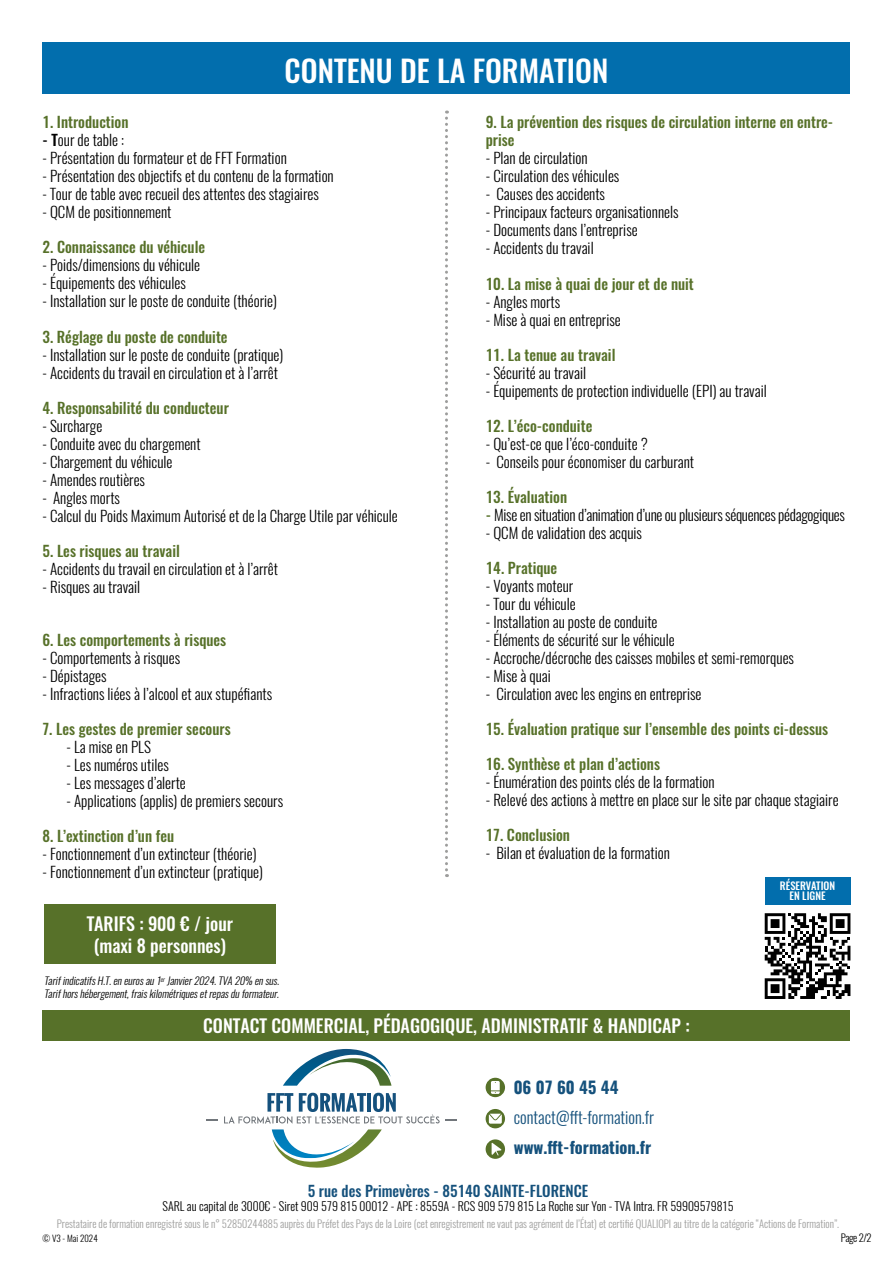
<style>
.page{position:relative;width:893px;height:1263px;background:#fff}
.page>*{position:absolute;margin:0;border:0;box-sizing:border-box;transform-origin:0 0}
.t1{font:500 30px "Oswald";color:#fff}
.t2{font:500 18px/21.6px "Oswald";color:#fff;text-align:center}
.t3{font:700 16.5px "Oswald";color:#15517c}
.t4{font:300 16.5px "Oswald";color:#15517c}
.t5{font:300 15px "Oswald";color:#000}
.t6{font:500 15px/18px "Oswald";color:#577129}
.t7{font:300 15px "Oswald";letter-spacing:-.02em;color:#000}
.t8{font:500 15px "Oswald";color:#15517c}
.t9{font:300 12px "Oswald";color:#000}
.t10{font:300 10.5px "Oswald";color:#9d9d9c}
.t11{font:italic 300 10.5px/12.6px "Oswald";color:#000}
.t12{font:500 10.5px/10.5px "Oswald";color:#fff;text-align:center}
.t13{font:300 10.5px "Oswald";color:#000}
.t14{font:300 9px "Oswald";color:#000}
.s1{font-weight:500}
.s2{font-weight:500;color:#577129}
</style>
<div class="page">
<div style="left:43px;top:43px;width:807px;height:51px;background:#026ead"></div>
<svg style="left:445px;top:111px;width:3px;height:766px"></svg>
<div style="left:43px;top:1010px;width:807px;height:31px;background:#577129"></div>
<img style="left:287px;top:1084px;width:105px;height:84px">
<img style="left:272px;top:1049px;width:119px;height:110px">
<svg style="left:206px;top:1119px;width:12px;height:1px"></svg>
<svg style="left:224px;top:1093px;width:233px;height:31px"></svg>
<svg style="left:486px;top:1078px;width:19px;height:19px"></svg>
<svg style="left:486px;top:1109px;width:19px;height:19px"></svg>
<svg style="left:486px;top:1139px;width:19px;height:20px"></svg>
<div style="left:765px;top:877px;width:85px;height:28px;background:#026ead"></div>
<svg style="left:765px;top:913px;width:85px;height:86px"></svg>
<div style="left:44px;top:905px;width:232px;height:59px;background:#577129"></div>
<h1 class="t1" style="left:285px;top:55px;width:325px">CONTENU DE LA FORMATION</h1>
<p class="t6" style="left:43px;top:114px;width:88px">1. Introduction</p>
<p class="t5" style="left:43px;top:127px;width:83px"><span class="s1">- T</span>our de table :</p>
<p class="t5" style="left:43px;top:145px;width:246px">- Présentation du formateur et de FFT Formation</p>
<p class="t5" style="left:43px;top:163px;width:293px">- Présentation des objectifs et du contenu de la formation</p>
<p class="t5" style="left:43px;top:181px;width:278px">- Tour de table avec recueil des attentes des stagiaires</p>
<p class="t5" style="left:43px;top:199px;width:130px">- QCM de positionnement</p>
<p class="t6" style="left:43px;top:239px;width:164px">2. Connaissance du véhicule</p>
<p class="t5" style="left:43px;top:252px;width:159px">- Poids/dimensions du véhicule</p>
<p class="t5" style="left:43px;top:270px;width:145px">- Équipements des véhicules</p>
<p class="t5" style="left:43px;top:288px;width:236px">- Installation sur le poste de conduite (théorie)</p>
<p class="t6" style="left:43px;top:328px;width:187px">3. Réglage du poste de conduite</p>
<p class="t5" style="left:43px;top:341px;width:242px">- Installation sur le poste de conduite (pratique)</p>
<p class="t5" style="left:43px;top:359px;width:237px">- Accidents du travail en circulation et à l’arrêt</p>
<p class="t6" style="left:43px;top:399px;width:188px">4. Responsabilité du conducteur</p>
<p class="t5" style="left:43px;top:412px;width:61px">- Surcharge</p>
<p class="t5" style="left:43px;top:430px;width:160px">- Conduite avec du chargement</p>
<p class="t5" style="left:43px;top:448px;width:132px">- Chargement du véhicule</p>
<p class="t5" style="left:43px;top:466px;width:104px">- Amendes routières</p>
<p class="t5" style="left:43px;top:484px;width:79px">- Angles morts</p>
<p class="t5" style="left:43px;top:502px;width:357px">- Calcul du Poids Maximum Autorisé et de la Charge Utile par véhicule</p>
<p class="t6" style="left:43px;top:542px;width:139px">5. Les risques au travail</p>
<p class="t5" style="left:43px;top:555px;width:237px">- Accidents du travail en circulation et à l’arrêt</p>
<p class="t5" style="left:43px;top:573px;width:99px">- Risques au travail</p>
<p class="t6" style="left:43px;top:631px;width:185px">6. Les comportements à risques</p>
<p class="t5" style="left:43px;top:644px;width:139px">- Comportements à risques</p>
<p class="t5" style="left:43px;top:662px;width:66px">- Dépistages</p>
<p class="t5" style="left:43px;top:680px;width:231px">- Infractions liées à l’alcool et aux stupéfiants</p>
<p class="t6" style="left:43px;top:720px;width:190px">7. Les gestes de premier secours</p>
<p class="t5" style="left:67px;top:733px;width:86px">- La mise en PLS</p>
<p class="t5" style="left:67px;top:751px;width:104px">- Les numéros utiles</p>
<p class="t5" style="left:67px;top:769px;width:121px">- Les messages d’alerte</p>
<p class="t5" style="left:67px;top:787px;width:218px">- Applications (applis) de premiers secours</p>
<p class="t6" style="left:43px;top:827px;width:133px">8. L’extinction d’un feu</p>
<p class="t5" style="left:43px;top:840px;width:216px">- Fonctionnement d’un extincteur (théorie)</p>
<p class="t5" style="left:43px;top:858px;width:222px">- Fonctionnement d’un extincteur (pratique)</p>
<p class="t2" style="left:87px;top:914px;width:148px">TARIFS : 900 € / jour (maxi 8 personnes)</p>
<p class="t11" style="left:44px;top:973px;width:239px">TarifindicatifsH.T.eneurosau1<sup>er</sup> Janvier2024.TVA20% ensus.<br>Tarifhorshébergement,fraiskilométriquesetrepasduformateur.</p>
<p class="t6" style="left:486px;top:114px;width:349px">9. La prévention des risques de circulation interne en entre&shy;prise</p>
<p class="t5" style="left:486px;top:145px;width:103px">- Plan de circulation</p>
<p class="t5" style="left:486px;top:163px;width:135px">- Circulation des véhicules</p>
<p class="t5" style="left:486px;top:181px;width:121px">- Causes des accidents</p>
<p class="t5" style="left:486px;top:199px;width:194px">- Principaux facteurs organisationnels</p>
<p class="t5" style="left:486px;top:217px;width:153px">- Documents dans l’entreprise</p>
<p class="t5" style="left:486px;top:235px;width:109px">- Accidents du travail</p>
<p class="t6" style="left:486px;top:275px;width:210px">10. La mise à quai de jour et de nuit</p>
<p class="t5" style="left:486px;top:288px;width:76px">- Angles morts</p>
<p class="t5" style="left:486px;top:306px;width:136px">- Mise à quai en entreprise</p>
<p class="t6" style="left:486px;top:346px;width:131px">11. La tenue au travail</p>
<p class="t5" style="left:486px;top:359px;width:102px">- Sécurité au travail</p>
<p class="t5" style="left:486px;top:377px;width:283px">- Équipements de protection individuelle (EPI) au travail</p>
<p class="t6" style="left:486px;top:417px;width:108px">12. L’éco-conduite</p>
<p class="t5" style="left:486px;top:430px;width:163px">- Qu’est-ce que l’éco-conduite ?</p>
<p class="t5" style="left:486px;top:448px;width:210px">- Conseils pour économiser du carburant</p>
<p class="t6" style="left:486px;top:488px;width:83px">13. Évaluation</p>
<p class="t7" style="left:486px;top:501px;width:361px"><span class="s2">-</span> Mise en situation d’animation d’une ou plusieurs séquences pédagogiques</p>
<p class="t5" style="left:486px;top:519px;width:158px">- QCM de validation des acquis</p>
<p class="t6" style="left:486px;top:559px;width:73px">14. Pratique</p>
<p class="t5" style="left:486px;top:572px;width:89px">- Voyants moteur</p>
<p class="t5" style="left:486px;top:590px;width:91px">- Tour du véhicule</p>
<p class="t5" style="left:486px;top:608px;width:173px">- Installation au poste de conduite</p>
<p class="t5" style="left:486px;top:626px;width:190px">- Éléments de sécurité sur le véhicule</p>
<p class="t5" style="left:486px;top:644px;width:310px">- Accroche/décroche des caisses mobiles et semi-remorques</p>
<p class="t5" style="left:486px;top:662px;width:67px">- Mise à quai</p>
<p class="t5" style="left:486px;top:680px;width:217px">- Circulation avec les engins en entreprise</p>
<p class="t6" style="left:486px;top:720px;width:344px">15. Évaluation pratique sur l’ensemble des points ci-dessus</p>
<p class="t6" style="left:486px;top:755px;width:176px">16. Synthèse et plan d’actions</p>
<p class="t5" style="left:486px;top:768px;width:230px">- Énumération des points clés de la formation</p>
<p class="t5" style="left:486px;top:786px;width:354px">- Relevé des actions à mettre en place sur le site par chaque stagiaire</p>
<p class="t6" style="left:486px;top:826px;width:86px">17. Conclusion</p>
<p class="t5" style="left:486px;top:839px;width:186px">- Bilan et évaluation de la formation</p>
<p class="t12" style="left:780px;top:881px;width:57px">RÉSERVATION<br>EN LIGNE</p>
<p class="t2" style="left:203px;top:1016px;width:488px">CONTACT COMMERCIAL, PÉDAGOGIQUE, ADMINISTRATIF &amp; HANDICAP :</p>
<p class="t3" style="left:514px;top:1079px;width:106px">06 07 60 45 44</p>
<p class="t4" style="left:514px;top:1103px;width:142px">contact@fft-formation.fr</p>
<p class="t3" style="left:514px;top:1139px;width:139px">www.fft-formation.fr</p>
<p class="t8" style="left:308px;top:1183px;width:282px">5 rue des Primevères - 85140 SAINTE-FLORENCE</p>
<p class="t9" style="left:163px;top:1196px;width:572px">SARL au capital de 3000€ - Siret 909 579 815 00012 - APE : 8559A - RCS 909 579 815 La Roche sur Yon - TVA Intra. FR 59909579815</p>
<p class="t10" style="left:57px;top:1214px;width:784px">Prestataire de formation enregistré sous le n° 52850244885 auprès du Préfet des Pays de la Loire (cet enregistrement ne vaut pas agrément de l’État) et certifié QUALIOPI au titre de la catégorie “Actions de Formation”.</p>
<p class="t14" style="left:43px;top:1231px;width:57px">© V3 - Mai 2024</p>
<p class="t13" style="left:841px;top:1228px;width:32px">Page 2/2</p>
</div>
